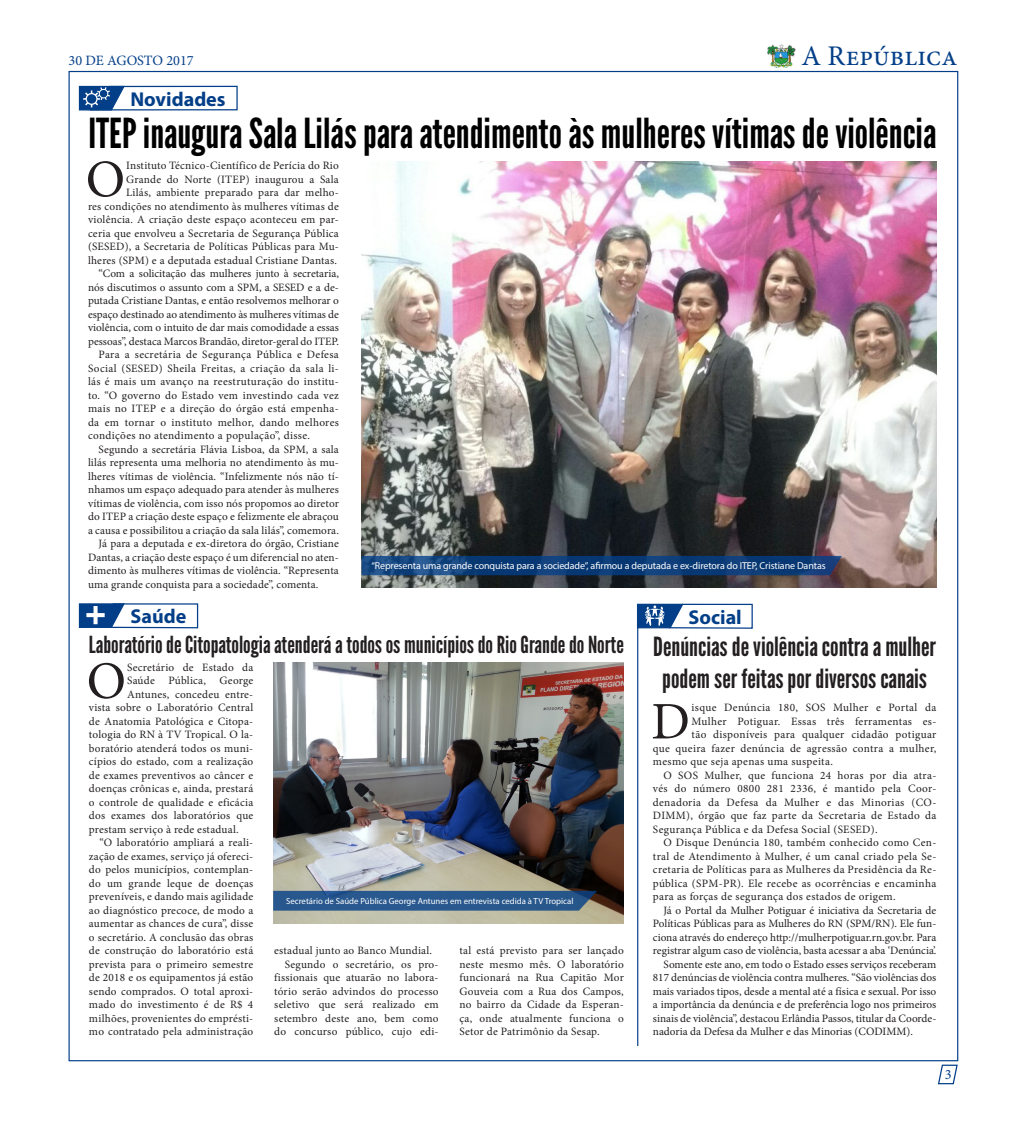
<style>
.page{position:relative;width:1028px;height:1134px;background:#fff}
.page>*{position:absolute;margin:0;border:0;box-sizing:border-box;transform-origin:0 0}
.Parágrafo_com_Capitu{font:52.75px "Minion Pro";color:#231f20}
.Título_principal{font:41.25px "League Gothic";color:#000}
.t1{font:28.5px "Minion Pro";color:#033f88}
.Título_menor_central{font:26.38px/31.8px "League Gothic";color:#231f20;text-align:center}
.Título_menor_central-2{font:23.5px "League Gothic";color:#231f20}
.t2{font:700 20.12px "Myriad Pro";color:#033f88}
.t3{font:14.25px "Minion Pro";color:#033f88}
.Parágrafo_básico_2{font:11.25px/13.5px "Minion Pro";letter-spacing:.015em;color:#231f20;text-align:justify}
.Parágrafo_com_Capitu-2{font:11.25px/13.5px "Minion Pro";letter-spacing:.02em;color:#231f20;text-align:right}
.t4{font:10px "Myriad Pro";letter-spacing:-.01em;color:#fff}
.t5{font:8.75px "Myriad Pro";color:#fff}
</style>
<div class="page">
<svg style="left:938px;top:1064px;width:20px;height:21px"></svg>
<img style="left:767px;top:44px;width:28px;height:23px">
<img style="left:361px;top:161px;width:575px;height:427px">
<hr style="left:637px;top:605px;width:1px;height:441px;background:#033f88">
<svg style="left:361px;top:556px;width:481px;height:19px;background:#0f3e78"></svg>
<img style="left:273px;top:663px;width:351px;height:260px">
<svg style="left:273px;top:891px;width:324px;height:20px;background:#2d5a8c"></svg>
<svg style="left:637px;top:603px;width:116px;height:26px"></svg>
<svg style="left:78px;top:603px;width:121px;height:26px"></svg>
<svg style="left:78px;top:85px;width:160px;height:26px"></svg>
<h3 class="t1" style="left:801px;top:37px;width:157px">A República</h3>
<p class="t3" style="left:68px;top:50px;width:127px">30 DE AGOSTO 2017</p>
<p class="t2" style="left:130px;top:86px;width:97px">Novidades</p>
<p class="Título_principal" style="left:88px;top:109px;width:849px">ITEP inaugura Sala Lilás para atendimento às mulheres vítimas de violência</p>
<p class="Parágrafo_com_Capitu-2" style="left:88px;top:159px;width:252px">Instituto Técnico-Científico de Perícia do Rio<br>Grande do Norte (ITEP) inaugurou a Sala<br>Lilás, ambiente preparado para dar melho-<br>res condições no atendimento às mulheres vítimas de violência. A criação deste espaço aconteceu em par&shy;ceria que envolveu a Secretaria de Segurança Pública (SESED), a Secretaria de Políticas Públicas para Mu&shy;lheres (SPM) e a deputada estadual Cristiane Dantas.</p>
<p class="Parágrafo_básico_2" style="left:88px;top:267px;width:252px;text-indent:11px">“Com a solicitação das mulheres junto à secretaria, nós discutimos o assunto com a SPM, a SESED e a de&shy;putada Cristiane Dantas, e então resolvemos melhorar o espaço destinado ao atendimento às mulheres vítimas de violência, com o intuito de dar mais comodidade a essas pessoas”, destaca Marcos Brandão, diretor-geral do ITEP.</p>
<p class="Parágrafo_básico_2" style="left:88px;top:348px;width:252px;text-indent:11px">Para a secretária de Segurança Pública e Defesa Social (SESED) Sheila Freitas, a criação da sala li&shy;lás é mais um avanço na reestruturação do institu&shy;to. “O governo do Estado vem investindo cada vez mais no ITEP e a direção do órgão está empenha&shy;da em tornar o instituto melhor, dando melhores condições no atendimento a população”, disse.</p>
<p class="Parágrafo_básico_2" style="left:88px;top:442px;width:252px;text-indent:11px">Segundo a secretária Flávia Lisboa, da SPM, a sala lilás representa uma melhoria no atendimento às mu&shy;lheres vítimas de violência. “Infelizmente nós não tí&shy;nhamos um espaço adequado para atender às mulheres vítimas de violência, com isso nós propomos ao diretor do ITEP a criação deste espaço e felizmente ele abraçou a causa e possibilitou a criação da sala lilás”, comemora.</p>
<p class="Parágrafo_básico_2" style="left:88px;top:537px;width:252px;text-indent:11px">Já para a deputada e ex-diretora do órgão, Cristiane Dantas, a criação deste espaço é um diferencial no aten&shy;dimento às mulheres vítimas de violência. “Representa uma grande conquista para a sociedade”, comenta.</p>
<p class="Parágrafo_com_Capitu" style="left:86px;top:144px;width:41px">O</p>
<p class="t2" style="left:130px;top:603px;width:57px">Saúde</p>
<p class="t4" style="left:371px;top:560px;width:456px">“Representa uma grande conquista para a sociedade”, afirmou a deputada e ex-diretora do ITEP, Cristiane Dantas</p>
<p class="t2" style="left:688px;top:604px;width:55px">Social</p>
<p class="Título_menor_central-2" style="left:89px;top:630px;width:536px">Laboratório de Citopatologia atenderá a todos os municípios do Rio Grande do Norte</p>
<p class="Parágrafo_com_Capitu" style="left:87px;top:646px;width:41px">O</p>
<p class="Parágrafo_com_Capitu-2" style="left:127px;top:661px;width:128px">Secretário de Estado da</p>
<p class="Parágrafo_com_Capitu-2" style="left:127px;top:674px;width:128px">Saúde Pública, George</p>
<p class="Parágrafo_com_Capitu-2" style="left:127px;top:688px;width:128px">Antunes, concedeu entre-</p>
<p class="Parágrafo_com_Capitu-2" style="left:89px;top:701px;width:166px">vista sobre o Laboratório Central</p>
<p class="Parágrafo_com_Capitu-2" style="left:89px;top:715px;width:166px">de Anatomia Patológica e Citopa-</p>
<p class="Parágrafo_com_Capitu-2" style="left:89px;top:728px;width:166px">tologia do RN à TV Tropical. O la-</p>
<p class="Parágrafo_com_Capitu-2" style="left:89px;top:742px;width:166px">boratório atenderá todos os muni-</p>
<p class="Parágrafo_com_Capitu-2" style="left:89px;top:755px;width:166px">cípios do estado, com a realização</p>
<p class="Parágrafo_com_Capitu-2" style="left:89px;top:769px;width:166px">de exames preventivos ao câncer e</p>
<p class="Parágrafo_com_Capitu-2" style="left:89px;top:782px;width:166px">doenças crônicas e, ainda, prestará</p>
<p class="Parágrafo_com_Capitu-2" style="left:89px;top:796px;width:166px">o controle de qualidade e eficácia</p>
<p class="Parágrafo_com_Capitu-2" style="left:89px;top:809px;width:166px">dos exames dos laboratórios que</p>
<p class="Parágrafo_com_Capitu-2" style="left:89px;top:823px;width:151px">prestam serviço à rede estadual.</p>
<p class="Parágrafo_básico_2" style="left:89px;top:836px;width:166px;text-indent:11px">“O laboratório ampliará a reali&shy;zação de exames, serviço já ofereci&shy;do pelos municípios, contemplan&shy;do um grande leque de doenças preveníveis, e dando mais agilidade ao diagnóstico precoce, de modo a aumentar as chances de cura”, disse o secretário. A conclusão das obras de construção do laboratório está prevista para o primeiro semestre de 2018 e os equipamentos já estão sendo comprados. O total aproxi&shy;mado do investimento é de R$ 4 milhões, provenientes do emprésti&shy;mo contratado pela administração</p>
<p class="t5" style="left:286px;top:895px;width:289px">Secretário de Saúde Pública George Antunes em entrevista cedida à TV Tropical</p>
<p class="Parágrafo_básico_2" style="left:274px;top:944px;width:159px">estadual junto ao Banco Mundial.</p>
<p class="Parágrafo_básico_2" style="left:274px;top:957px;width:166px;text-indent:11px">Segundo o secretário, os pro&shy;fissionais que atuarão no labora&shy;tório serão advindos do processo seletivo que será realizado em setembro deste ano, bem como do concurso público, cujo edi-</p>
<p class="Parágrafo_básico_2" style="left:459px;top:944px;width:166px">tal está previsto para ser lançado neste mesmo mês. O laboratório funcionará na Rua Capitão Mor Gouveia com a Rua dos Campos, no bairro da Cidade da Esperan&shy;ça, onde atualmente funciona o Setor de Patrimônio da Sesap.</p>
<p class="Título_menor_central" style="left:653px;top:631px;width:284px">Denúncias de violência contra a mulher podem ser feitas por diversos canais</p>
<p class="Parágrafo_com_Capitu" style="left:651px;top:686px;width:40px">D</p>
<p class="Parágrafo_com_Capitu-2" style="left:691px;top:701px;width:246px">isque Denúncia 180, SOS Mulher e Portal da</p>
<p class="Parágrafo_com_Capitu-2" style="left:691px;top:715px;width:246px">Mulher Potiguar. Essas três ferramentas es-</p>
<p class="Parágrafo_com_Capitu-2" style="left:691px;top:728px;width:246px">tão disponíveis para qualquer cidadão potiguar</p>
<p class="Parágrafo_com_Capitu-2" style="left:653px;top:742px;width:285px">que queira fazer denúncia de agressão contra a mulher,</p>
<p class="Parágrafo_com_Capitu-2" style="left:653px;top:755px;width:181px">mesmo que seja apenas uma suspeita.</p>
<p class="Parágrafo_básico_2" style="left:653px;top:769px;width:285px;text-indent:11px">O SOS Mulher, que funciona 24 horas por dia atra&shy;vés do número 0800 281 2336, é mantido pela Coor&shy;denadoria da Defesa da Mulher e das Minorias (CO-DIMM), órgão que faz parte da Secretaria de Estado da Segurança Pública e da Defesa Social (SESED).</p>
<p class="Parágrafo_básico_2" style="left:653px;top:836px;width:285px;text-indent:11px">O Disque Denúncia 180, também conhecido como Cen&shy;tral de Atendimento à Mulher, é um canal criado pela Se&shy;cretaria de Políticas para as Mulheres da Presidência da Re&shy;pública (SPM-PR). Ele recebe as ocorrências e encaminha para as forças de segurança dos estados de origem.</p>
<p class="Parágrafo_básico_2" style="left:653px;top:904px;width:285px;text-indent:11px">Já o Portal da Mulher Potiguar é iniciativa da Secretaria de Políticas Públicas para as Mulheres do RN (SPM/RN). Ele fun&shy;ciona através do endereço http://mulherpotiguar.rn.gov.br. Para registrar algum caso de violência, basta acessar a aba ‘Denúncia’.</p>
<p class="Parágrafo_básico_2" style="left:653px;top:958px;width:285px;text-indent:11px">Somente este ano, em todo o Estado esses serviços receberam 817 denúncias de violência contra mulheres. “São violências dos mais variados tipos, desde a mental até a física e sexual. Por isso a importância da denúncia e de preferência logo nos primeiros sinais de violência”, destacou Erlândia Passos, titular da Coorde&shy;nadoria da Defesa da Mulher e das Minorias (CODIMM).</p>
<p class="t3" style="left:944px;top:1064px;width:8px">3</p>
</div>
